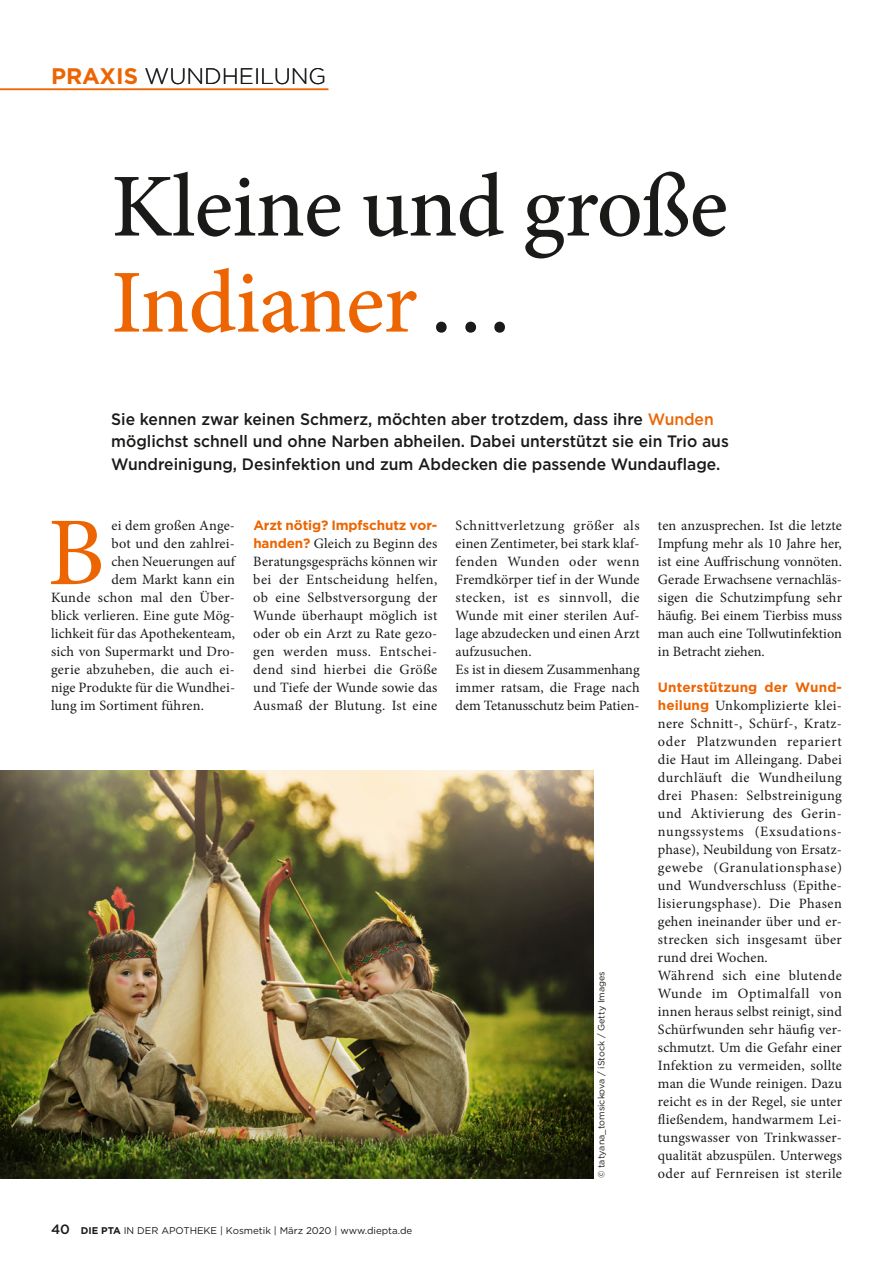
<style>
.page{position:relative;width:893px;height:1263px;background:#fff}
.page>*{position:absolute;margin:0;border:0;box-sizing:border-box;transform-origin:0 0}
.t1{font:97.35px "Minion Pro";color:#ec6502}
.t2{font:500 90px/96px "Minion Pro";letter-spacing:-.01em;color:#1a1a18}
.t3{font:300 22.5px "Gotham";color:#1a1a18}
.t4{font:500 16.5px/22.5px "Gotham";color:#1a1a18;scale:.95 1}
.t5{font:14.25px/18px "Minion Pro";letter-spacing:.015em;color:#1a1a18;text-align:justify}
.t6{font:700 13.5px "Gotham";letter-spacing:-.01em;color:#ec6502}
.t7{font:700 13.5px "Gotham";letter-spacing:.01em;color:#ec6502}
.t8{font:9.75px "Gotham";color:#1a1a18}
.t9{font:9px "Gotham";color:#1a1a18}
.s1{font-weight:700;color:#ec6502}
.s2{color:#ec6502}
.s3{font-family:"Gotham";font-weight:700;font-size:13.5px;color:#ec6502}
.s4{font-weight:500;font-size:13.5px}
.s5{font-weight:700}
</style>
<div class="page">
<img style="left:0;top:770px;width:593px;height:408px">
<hr style="left:0;top:89px;width:328px;height:1px;background:#ec6502">
<h3 class="t3" style="left:51px;top:62px;width:277px"><span class="s1">PRAXIS</span> WUNDHEILUNG</h3>
<h2 class="t2" style="left:111px;top:159px;width:618px">Kleine und große<br><span class="s2">Indianer</span>…</h2>
<p class="t4" style="left:111px;top:407px;width:652px">Sie kennen zwar keinen Schmerz, möchten aber trotzdem, dass ihre <span class="s2">Wunden </span>möglichst schnell und ohne Narben abheilen. Dabei unterstützt sie ein Trio aus<br>Wundreinigung, Desinfektion und zum Abdecken die passende Wundauflage.</p>
<h1 class="t1" style="left:48px;top:488px;width:59px">B</h1>
<p class="t5" style="left:112px;top:517px;width:125px">ei dem großen Ange-</p>
<p class="t5" style="left:112px;top:535px;width:125px">bot und den zahlrei-</p>
<p class="t5" style="left:112px;top:553px;width:125px">chen Neuerungen auf</p>
<p class="t5" style="left:112px;top:571px;width:125px">dem Markt kann ein</p>
<p class="t5" style="left:51px;top:589px;width:186px">Kunde schon mal den Über-</p>
<p class="t5" style="left:51px;top:607px;width:186px">blick verlieren. Eine gute Mög-</p>
<p class="t5" style="left:51px;top:625px;width:186px">lichkeit für das Apothekenteam,</p>
<p class="t5" style="left:51px;top:643px;width:186px">sich von Supermarkt und Dro-</p>
<p class="t5" style="left:51px;top:661px;width:185px">gerie abzuheben, die auch ei-</p>
<p class="t5" style="left:51px;top:679px;width:186px">nige Produkte für die Wundhei-</p>
<p class="t5" style="left:51px;top:697px;width:154px">lung im Sortiment führen.</p>
<p class="t6" style="left:253px;top:516px;width:186px">Arzt nötig? Impfschutz vor-</p>
<p class="t5" style="left:253px;top:535px;width:186px"><span class="s3">handen?</span> Gleich zu Beginn des Beratungsgesprächs können wir bei der Entscheidung helfen, ob eine Selbstversorgung der Wunde überhaupt möglich ist oder ob ein Arzt zu Rate gezo&shy;gen werden muss. Entschei&shy;dend sind hierbei die Größe und Tiefe der Wunde sowie das Ausmaß der Blutung. Ist eine</p>
<p class="t8" style="left:51px;top:1224px;width:363px"><span class="s4">40</span> <span class="s5">DIE PTA</span> IN DER APOTHEKE | Kosmetik | März 2020 | www.diepta.de</p>
<p class="t5" style="left:456px;top:517px;width:186px;text-align:left">Schnittverletzung größer als einen Zentimeter, bei stark klaf&shy;fenden Wunden oder wenn<br>Fremdkörper tief in der Wunde stecken, ist es sinnvoll, die<br>Wunde mit einer sterilen Auf&shy;lage abzudecken und einen Arzt aufzusuchen.<br>Es ist in diesem Zusammenhang immer ratsam, die Frage nach dem Tetanusschutz beim Patien-</p>
<p class="t5" style="left:658px;top:517px;width:186px">ten anzusprechen. Ist die letzte Impfung mehr als 10 Jahre her, ist eine Auffrischung vonnöten.<br>Gerade Erwachsene vernachläs&shy;sigen die Schutzimpfung sehr häufig. Bei einem Tierbiss muss man auch eine Tollwutinfektion in Betracht ziehen.</p>
<p class="t7" style="left:658px;top:678px;width:186px">Unterstützung der Wund-</p>
<p class="t5" style="left:658px;top:697px;width:186px;text-align:left"><span class="s3">heilung</span> Unkomplizierte klei&shy;nere Schnitt-, Schürf-, Kratz&shy;oder Platzwunden repariert die Haut im Alleingang. Dabei durchläuft die Wundheilung drei Phasen: Selbstreinigung und Aktivierung des Gerin&shy;nungssystems (Exsudations&shy;phase), Neubildung von Ersatz&shy;gewebe (Granulationsphase) und Wundverschluss (Epithe&shy;lisierungsphase). Die Phasen gehen ineinander über und er&shy;strecken sich insgesamt über rund drei Wochen.<br>Während sich eine blutende<br>Wunde im Optimalfall von innen heraus selbst reinigt, sind<br>Schürfwunden sehr häufig ver&shy;schmutzt. Um die Gefahr einer<br>Infektion zu vermeiden, sollte man die Wunde reinigen. Dazu reicht es in der Regel, sie unter fließendem, handwarmem Lei&shy;tungswasser von Trinkwasser&shy;qualität abzuspülen. Unterwegs oder auf Fernreisen ist sterile</p>
<p class="t9" style="left:596px;top:1178px;width:209px;rotate:-90deg">© tatyana_tomsickova / iStock / Getty Images</p>
</div>
